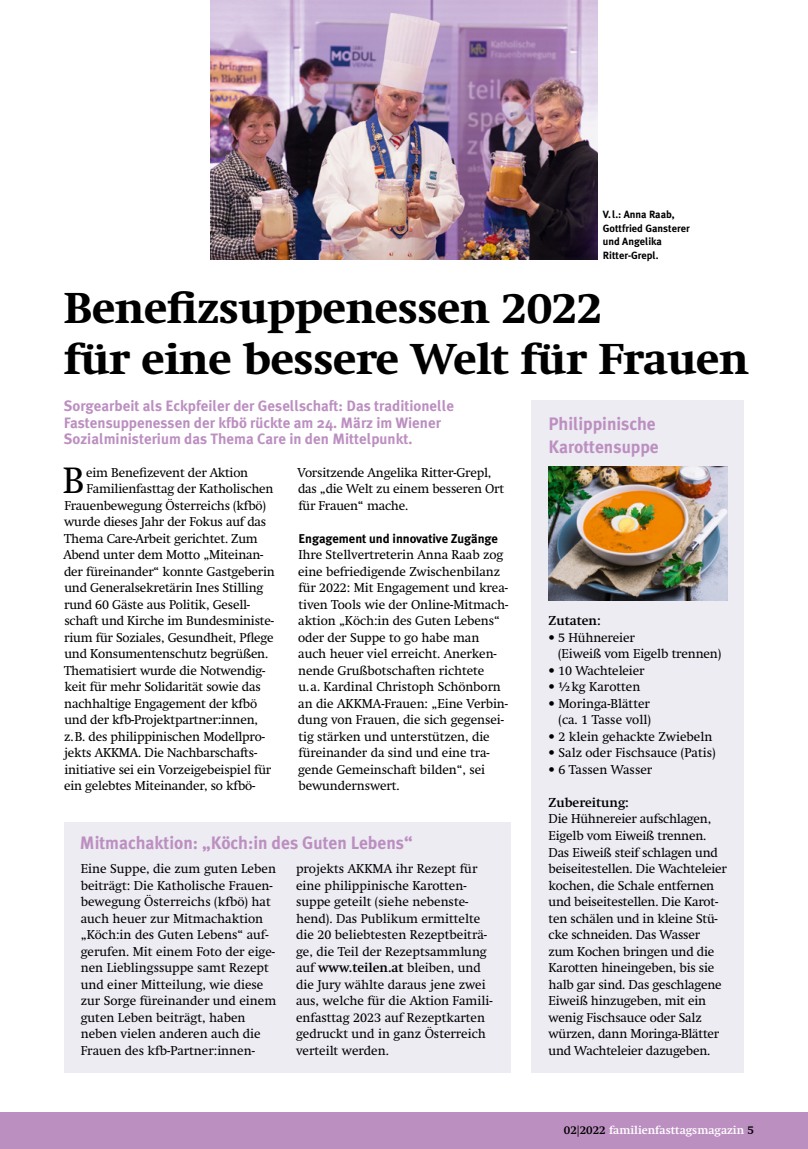
<style>
.page{position:relative;width:808px;height:1149px;background:#fff}
.page>*{position:absolute;margin:0;border:0;box-sizing:border-box;transform-origin:0 0}
.t1{font:800 42px/51px "Swift";letter-spacing:-.01em;color:#000}
.t2{font:36.3px "Swift";color:#000}
.Head_groß{font:700 18px/22.5px "Meta Plus";color:#bc8fc1}
.t3{font:700 15px/16.5px "Meta Plus";color:#bc8fc1}
.t4{font:12.75px/16.5px "Swift";letter-spacing:-.005em;color:#000}
.t5{font:700 12.75px "Swift";color:#000}
.Head_groß-2{font:700 11.25px "Swift";color:#fff}
.t6{font:700 10.5px/13.5px "Meta Plus";color:#000}
.s1{font-family:"Meta Plus";font-weight:700}
.s2{font-weight:700}
.s3{color:#000}
</style>
<div class="page">
<div style="left:0;top:1112px;width:808px;height:36px;background:#bc8fc1"></div>
<img style="left:210px;top:0;width:387px;height:259px">
<div style="left:64px;top:821px;width:446px;height:251px;background:#eeecf3"></div>
<div style="left:531px;top:400px;width:213px;height:672px;background:#eeecf3"></div>
<img style="left:549px;top:466px;width:178px;height:134px">
<p class="t6" style="left:603px;top:207px;width:88px">V.l.: Anna Raab,<br>Gottfried Gansterer und Angelika<br>Ritter-Grepl.</p>
<p class="t1" style="left:64px;top:283px;width:686px">Benefizsuppenessen 2022<br>für eine bessere Welt für Frauen</p>
<p class="t3" style="left:64px;top:397px;width:392px">Sorgearbeit als Eckpfeiler der Gesellschaft: Das traditionelle<br>Fastensuppenessen der kfbö rückte am 24. März im Wiener<br>Sozialministerium das Thema Care in den Mittelpunkt.</p>
<p class="t2" style="left:63px;top:459px;width:23px">B</p>
<p class="t4" style="left:86px;top:464px;width:164px">eim Benefizevent der Aktion</p>
<p class="Head_groß" style="left:549px;top:412px;width:112px">Philippinische<br>Karottensuppe</p>
<p class="t4" style="left:298px;top:464px;width:208px">Vorsitzende Angelika Ritter-Grepl, das „die Welt zu einem besseren Ort für Frauen“ mache.</p>
<p class="t4" style="left:298px;top:530px;width:212px"><span class="s1">Engagement und innovative Zugänge </span>Ihre Stellvertreterin Anna Raab zog eine befriedigende Zwischenbilanz für 2022: Mit Engagement und krea&shy;tiven Tools wie der Online-Mitmach&shy;aktion „Köch:in des Guten Lebens“ oder der Suppe to go habe man auch heuer viel erreicht. Anerken&shy;nende Grußbotschaften richtete u.a. Kardinal Christoph Schönborn an die AKKMA-Frauen: „Eine Verbin&shy;dung von Frauen, die sich gegensei&shy;tig stärken und unterstützen, die füreinander da sind und eine tra&shy;gende Gemeinschaft bilden“, sei bewundernswert.</p>
<p class="t4" style="left:87px;top:480px;width:188px">Familienfasttag der Katholischen</p>
<p class="t4" style="left:64px;top:497px;width:203px">Frauenbewegung Österreichs (kfbö)</p>
<p class="t4" style="left:64px;top:513px;width:204px">wurde dieses Jahr der Fokus auf das</p>
<p class="t4" style="left:64px;top:530px;width:195px">Thema Care-Arbeit gerichtet. Zum</p>
<p class="t4" style="left:64px;top:546px;width:201px">Abend unter dem Motto „Miteinan-</p>
<p class="t4" style="left:64px;top:563px;width:212px">der füreinander“ konnte Gastgeberin</p>
<p class="t4" style="left:64px;top:579px;width:200px">und Generalsekretärin Ines Stilling</p>
<p class="t4" style="left:64px;top:596px;width:187px">rund 60 Gäste aus Politik, Gesell-</p>
<p class="t4" style="left:64px;top:612px;width:211px">schaft und Kirche im Bundesministe-</p>
<p class="t4" style="left:64px;top:629px;width:211px">rium für Soziales, Gesundheit, Pflege</p>
<p class="t4" style="left:64px;top:645px;width:205px">und Konsumentenschutz begrüßen.</p>
<p class="t4" style="left:64px;top:662px;width:203px">Thematisiert wurde die Notwendig-</p>
<p class="t4" style="left:64px;top:678px;width:198px">keit für mehr Solidarität sowie das</p>
<p class="t4" style="left:64px;top:695px;width:194px">nachhaltige Engagement der kfbö</p>
<p class="t4" style="left:64px;top:711px;width:195px">und der kfb-Projektpartner:innen,</p>
<p class="t4" style="left:64px;top:728px;width:202px">z.B. des philippinischen Modellpro-</p>
<p class="t4" style="left:64px;top:744px;width:194px">jekts AKKMA. Die Nachbarschafts-</p>
<p class="t4" style="left:64px;top:761px;width:208px">initiative sei ein Vorzeigebeispiel für</p>
<p class="t4" style="left:64px;top:777px;width:193px">ein gelebtes Miteinander, so kfbö-</p>
<p class="t5" style="left:549px;top:613px;width:54px">Zutaten:</p>
<p class="t4" style="left:558px;top:629px;width:165px;text-indent:-10px">• 5 Hühnereier<br>(Eiweiß vom Eigelb trennen)</p>
<p class="t4" style="left:549px;top:662px;width:97px">• 10 Wachteleier</p>
<p class="t4" style="left:549px;top:678px;width:93px">• ½kg Karotten</p>
<p class="t4" style="left:549px;top:695px;width:104px;text-align:right">• Moringa-Blätter (ca. 1 Tasse voll)</p>
<p class="t4" style="left:549px;top:728px;width:165px">• 2 klein gehackte Zwiebeln</p>
<p class="t4" style="left:549px;top:744px;width:169px">• Salz oder Fischsauce (Patis)</p>
<p class="t4" style="left:549px;top:761px;width:105px">• 6 Tassen Wasser</p>
<p class="t4" style="left:549px;top:794px;width:180px"><span class="s2">Zubereitung:<br></span>Die Hühnereier aufschlagen,<br>Eigelb vom Eiweiß trennen.<br>Das Eiweiß steif schlagen und beiseitestellen. Die Wachteleier kochen, die Schale entfernen und beiseitestellen. Die Karot&shy;ten schälen und in kleine Stü&shy;cke schneiden. Das Wasser zum Kochen bringen und die<br>Karotten hineingeben, bis sie halb gar sind. Das geschlagene<br>Eiweiß hinzugeben, mit ein wenig Fischsauce oder Salz würzen, dann Moringa-Blätter und Wachteleier dazugeben.</p>
<p class="Head_groß" style="left:80px;top:831px;width:334px">Mitmachaktion: „Köch:in des Guten Lebens“</p>
<p class="t4" style="left:81px;top:860px;width:197px">Eine Suppe, die zum guten Leben beiträgt: Die Katholische Frauen&shy;bewegung Österreichs (kfbö) hat auch heuer zur Mitmachaktion „Köch:in des Guten Lebens“ auf&shy;gerufen. Mit einem Foto der eige&shy;nen Lieblingssuppe samt Rezept und einer Mitteilung, wie diese zur Sorge füreinander und einem guten Leben beiträgt, haben neben vielen anderen auch die<br>Frauen des kfb-Partner:innen-</p>
<p class="t4" style="left:296px;top:860px;width:198px">projekts AKKMA ihr Rezept für eine philippinische Karotten&shy;suppe geteilt (siehe nebenste&shy;hend). Das Publikum ermittelte die 20 beliebtesten Rezeptbeiträ&shy;ge, die Teil der Rezeptsammlung auf <span class="s2">www.teilen.at</span> bleiben, und die Jury wählte daraus jene zwei aus, welche für die Aktion Famili&shy;enfasttag 2023 auf Rezeptkarten gedruckt und in ganz Österreich verteilt werden.</p>
<p class="Head_groß-2" style="left:564px;top:1123px;width:192px"><span class="s3">02|2022</span> familienfasttagsmagazin <span class="s3">5</span></p>
</div>
